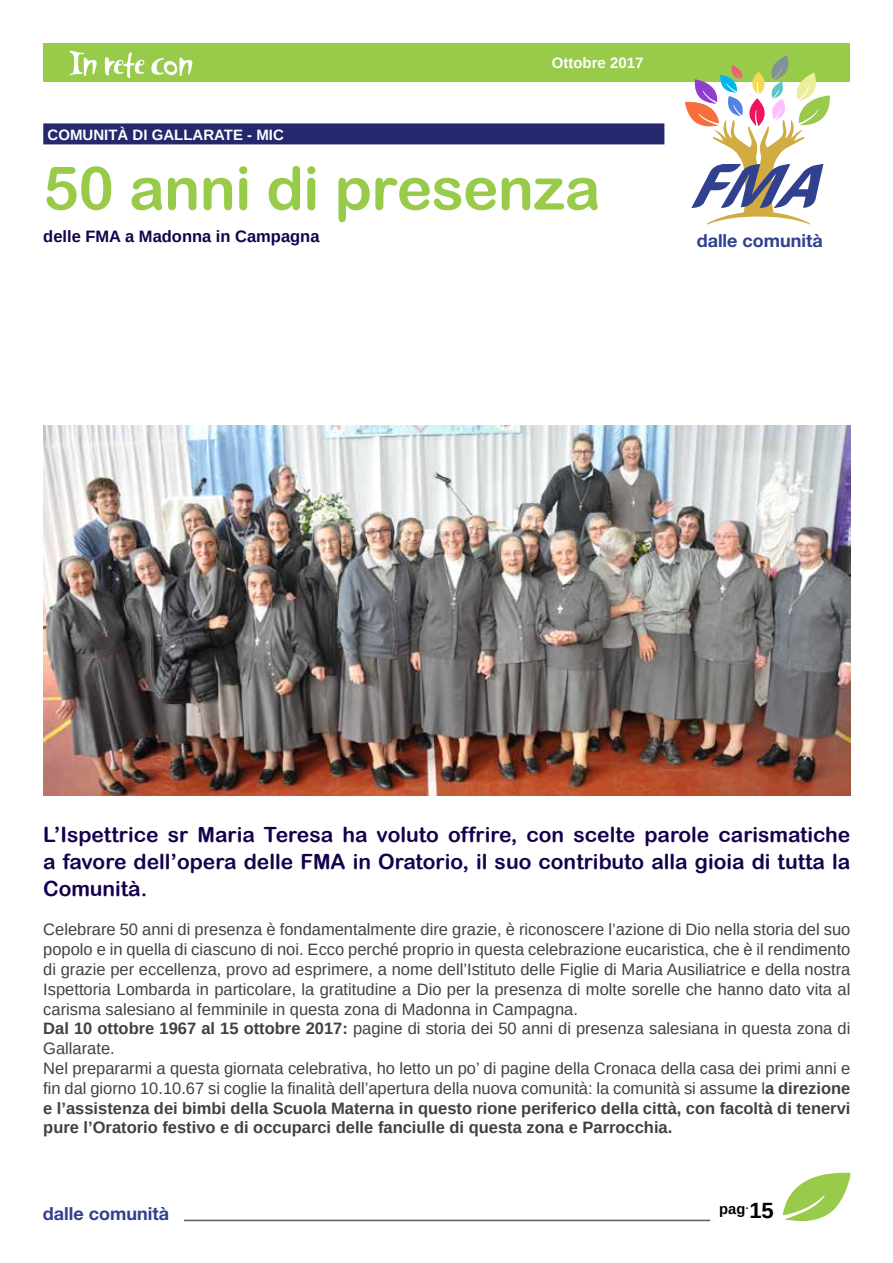
<style>
.page{position:relative;width:893px;height:1263px;background:#fff}
.page>*{position:absolute;margin:0;border:0;box-sizing:border-box;transform-origin:0 0}
.t1{font:60px "Arial Rounded MT Bold";letter-spacing:-.01em;color:#98cb4a}
.t2{font:21px/27px "Arial Rounded MT Bold";color:#16004d;text-align:justify}
.t3{font:700 18px "Helvetica Neue LT Std";color:#31418f}
.t4{font:16.5px/19.8px "Arimo";color:#414042}
.t5{font:700 16.5px "Arimo";color:#16004d}
.t6{font:700 15px "Arimo";color:#fff}
.t7{font:700 14.7px "Arimo";color:#000}
.s1{font-weight:700}
.s2{font-size:22.05px}
</style>
<div class="page">
<div style="left:43px;top:43px;width:807px;height:39px;background:#98cb4a"></div>
<svg style="left:70px;top:51px;width:122px;height:27px"></svg>
<hr style="left:184px;top:1220px;width:526px;height:1px;background:#58595b">
<svg style="left:783px;top:1173px;width:67px;height:48px"></svg>
<svg style="left:685px;top:55px;width:145px;height:169px"></svg>
<div style="left:43px;top:123px;width:621px;height:21px;background:#25286d"></div>
<img style="left:43px;top:425px;width:807px;height:370px">
<p class="t6" style="left:552px;top:52px;width:93px">Ottobre 2017</p>
<p class="t6" style="left:48px;top:124px;width:13px">com</p>
<p class="t6" style="left:83px;top:124px;width:81px">unità digallarate</p>
<p class="t6" style="left:247px;top:124px;width:19px">- mic</p>
<h1 class="t1" style="left:43px;top:153px;width:559px">50 anni di presenza</h1>
<p class="t5" style="left:43px;top:225px;width:278px">delle FMA a Madonna in Campagna</p>
<p class="t3" style="left:697px;top:229px;width:128px">dalle comunità</p>
<p class="t2" style="left:43px;top:820px;width:809px">L’Ispettrice sr Maria Teresa ha voluto offrire, con scelte parole carismatiche a favore dell’opera delle FMA in Oratorio, il suo contributo alla gioia di tutta la Comunità.</p>
<p class="t4" style="left:43px;top:920px;width:809px">Celebrare 50 anni di presenza è fondamentalmente dire grazie, è riconoscere l’azione di Dio nella storia del suo popolo e in quella di ciascuno di noi. Ecco perché proprio in questa celebrazione eucaristica, che è il rendimento di grazie per eccellenza, provo ad esprimere, a nome dell’Istituto delle Figlie di Maria Ausiliatrice e della nostra Ispettoria Lombarda in particolare, la gratitudine a Dio per la presenza di molte sorelle che hanno dato vita al carisma salesiano al femminile in questa zona di Madonna in Campagna.<br><span class="s1">Dal 10 ottobre 1967 al 15 ottobre 2017:</span> pagine di storia dei 50 anni di presenza salesiana in questa zona di Gallarate.<br>Nel prepararmi a questa giornata celebrativa, ho letto un po’ di pagine della Cronaca della casa dei primi anni e fin dal giorno 10.10.67 si coglie la finalità dell’apertura della nuova comunità: la comunità si assume l<span class="s1">a direzione e l’assistenza dei bimbi della Scuola Materna in questo rione periferico della città, con facoltà di tenervi pure l’Oratorio festivo e di occuparci delle fanciulle di questa zona e Parrocchia.</span></p>
<p class="t3" style="left:43px;top:1202px;width:128px">dalle comunità</p>
<p class="t7" style="left:719px;top:1198px;width:56px">pag<sup>.</sup><span class="s2">15</span></p>
</div>
